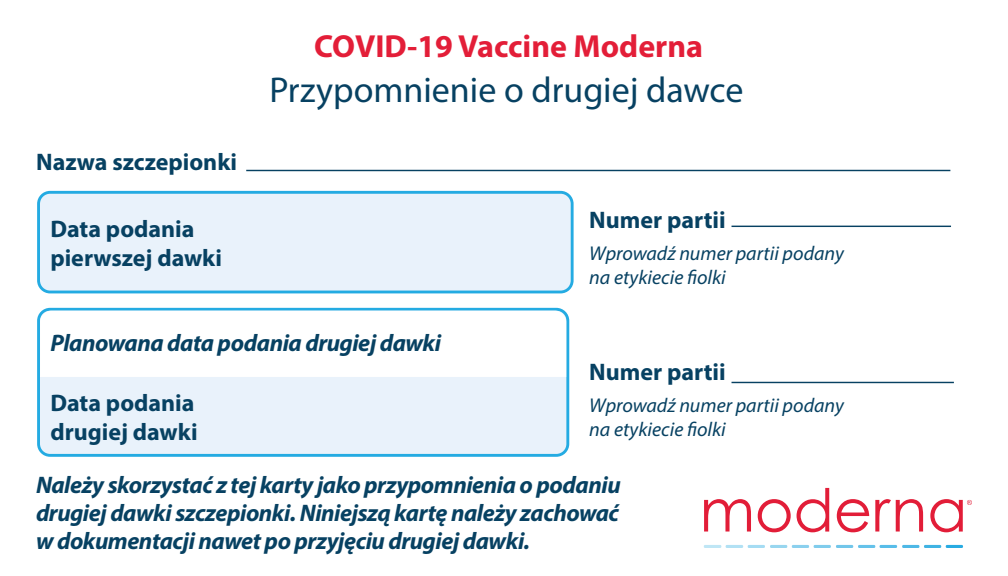
<style>
.page{position:relative;width:1008px;height:576px;background:#fff}
.page>*{position:absolute;margin:0;border:0;box-sizing:border-box;transform-origin:0 0}
.t1{font:36px "Myriad Pro";color:#074162}
.t2{font:700 32px "Myriad Pro";color:#e31e38}
.t3{font:italic 700 24px/28px "Myriad Pro";letter-spacing:-.02em;color:#074162;text-align:justify}
.t4{font:700 24px/28.8px "Myriad Pro";color:#074162}
.t5{font:italic 20px/24px "Myriad Pro";color:#074162}
</style>
<div class="page">
<div style="left:39px;top:309px;width:529px;height:146px;background:#e9f2fb;border-radius:12px"></div>
<div style="left:37px;top:308px;width:532px;height:149px;border:3px solid #24abe2;border-radius:12px"></div>
<div style="left:40px;top:311px;width:526px;height:66px;background:#fff"></div>
<div style="left:39px;top:192px;width:533px;height:100px;background:#e9f2fb;border-radius:12px"></div>
<div style="left:37px;top:191px;width:537px;height:102px;border:3px solid #24abe2;border-radius:12px"></div>
<hr style="left:246px;top:170px;width:704px;height:1px;background:#074162">
<svg style="left:902px;top:545px;width:61px;height:3px"></svg>
<hr style="left:880px;top:545px;width:17px;height:3px;background:#58bde9">
<hr style="left:858px;top:545px;width:17px;height:3px;background:#65c2ea">
<hr style="left:836px;top:545px;width:17px;height:3px;background:#72c6ea">
<svg style="left:704px;top:545px;width:127px;height:3px"></svg>
<svg style="left:704px;top:499px;width:47px;height:33px"></svg>
<svg style="left:758px;top:499px;width:33px;height:33px"></svg>
<svg style="left:797px;top:488px;width:32px;height:44px"></svg>
<svg style="left:837px;top:499px;width:32px;height:33px"></svg>
<svg style="left:875px;top:499px;width:48px;height:33px"></svg>
<svg style="left:930px;top:499px;width:42px;height:33px"></svg>
<hr style="left:732px;top:226px;width:219px;height:1px;background:#074162">
<hr style="left:732px;top:382px;width:222px;height:1px;background:#074162">
<h2 class="t2" style="left:314px;top:26px;width:390px">COVID-19 Vaccine Moderna</h2>
<p class="t4" style="left:36px;top:146px;width:203px">Nazwa szczepionki</p>
<p class="t4" style="left:50px;top:214px;width:173px">Data podania pierwszej dawki</p>
<h1 class="t1" style="left:269px;top:68px;width:476px">Przypomnienie o drugiej dawce</h1>
<p class="t4" style="left:589px;top:205px;width:138px">Numer partii</p>
<p class="t5" style="left:589px;top:241px;width:256px">Wprowadź numer partii podany na etykiecie fiolki</p>
<p class="t3" style="left:50px;top:328px;width:392px">Planowana data podania drugiej dawki</p>
<p class="t4" style="left:50px;top:388px;width:149px">Data podania drugiej dawki</p>
<p class="t4" style="left:589px;top:357px;width:138px">Numer partii</p>
<p class="t5" style="left:589px;top:393px;width:256px">Wprowadź numer partii podany na etykiecie fiolki</p>
<p class="t3" style="left:36px;top:470px;width:586px">Należy skorzystać z tej karty jako przypomnienia o podaniu drugiej dawki szczepionki. Niniejszą kartę należy zachować w dokumentacji nawet po przyjęciu drugiej dawki.</p>
</div>
